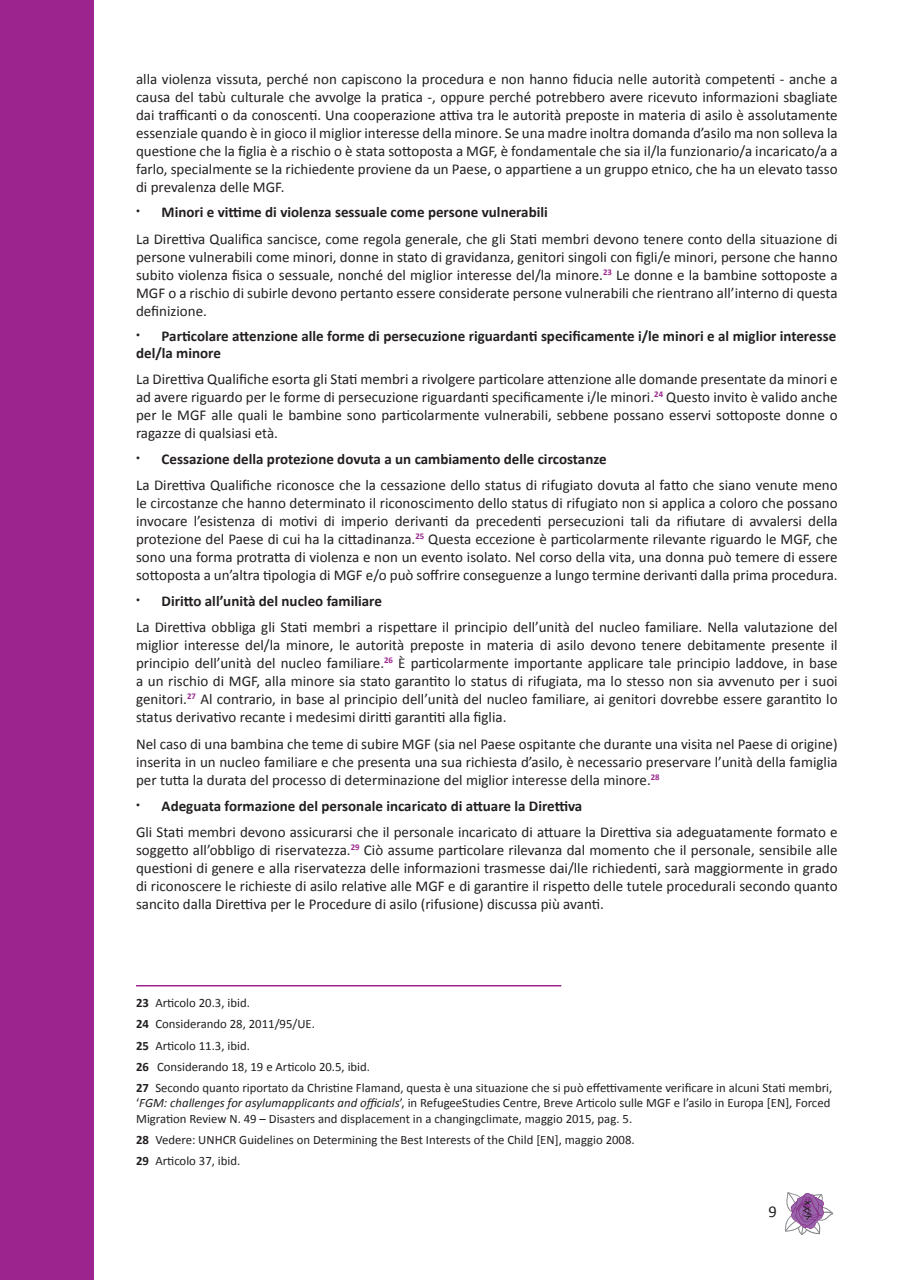
<style>
.page{position:relative;width:910px;height:1280px;background:#fff}
.page>*{position:absolute;margin:0;border:0;box-sizing:border-box;transform-origin:0 0}
.t1{font:16.5px "Calibri";color:#231f20}
.t2{font:15px/18px "Calibri";color:#231f20;text-align:justify}
.t3{font:700 15px/16.5px "Calibri";color:#231f20}
.t4{font:12.75px/21.3px "Calibri";color:#231f20}
.s1{font-weight:700}
.s2{font-style:italic}
</style>
<div class="page">
<div style="left:0;top:0;width:94px;height:1280px;background:#9b248e"></div>
<svg style="left:785px;top:1192px;width:48px;height:43px"></svg>
<hr style="left:136px;top:985px;width:425px;height:1px;background:#9b248e">
<p class="t2" style="left:136px;top:69px;width:703px">alla violenza vissuta, perché non capiscono la procedura e non hanno fiducia nelle autorità competenti - anche a causa del tabù culturale che avvolge la pratica -, oppure perché potrebbero avere ricevuto informazioni sbagliate dai trafficanti o da conoscenti. Una cooperazione attiva tra le autorità preposte in materia di asilo è assolutamente essenziale quando è in gioco il miglior interesse della minore. Se una madre inoltra domanda d’asilo ma non solleva la questione che la figlia è a rischio o è stata sottoposta a MGF, è fondamentale che sia il/la funzionario/a incaricato/a a farlo, specialmente se la richiedente proviene da un Paese, o appartiene a un gruppo etnico, che ha un elevato tasso di prevalenza delle MGF.</p>
<p class="t2" style="left:136px;top:198px;width:703px;line-height:26.5px">• <span class="s1">Minori e vittime di violenza sessuale come persone vulnerabili<br></span>La Direttiva Qualifica sancisce, come regola generale, che gli Stati membri devono tenere conto della situazione di</p>
<p class="t2" style="left:136px;top:247px;width:703px">persone vulnerabili come minori, donne in stato di gravidanza, genitori singoli con figli/e minori, persone che hanno subito violenza fisica o sessuale, nonché del miglior interesse del/la minore.<sup>23</sup> Le donne e la bambine sottoposte a MGF o a rischio di subirle devono pertanto essere considerate persone vulnerabili che rientrano all’interno di questa definizione.</p>
<p class="t3" style="left:136px;top:327px;width:702px">• Particolare attenzione alle forme di persecuzione riguardanti specificamente i/le minori e al miglior interesse del/la minore</p>
<p class="t2" style="left:136px;top:369px;width:703px">La Direttiva Qualifiche esorta gli Stati membri a rivolgere particolare attenzione alle domande presentate da minori e ad avere riguardo per le forme di persecuzione riguardanti specificamente i/le minori.<sup>24</sup> Questo invito è valido anche per le MGF alle quali le bambine sono particolarmente vulnerabili, sebbene possano esservi sottoposte donne o ragazze di qualsiasi età.</p>
<p class="t2" style="left:136px;top:445px;width:703px;line-height:26.5px">• <span class="s1">Cessazione della protezione dovuta a un cambiamento delle circostanze<br></span>La Direttiva Qualifiche riconosce che la cessazione dello status di rifugiato dovuta al fatto che siano venute meno</p>
<p class="t2" style="left:136px;top:493px;width:703px">le circostanze che hanno determinato il riconoscimento dello status di rifugiato non si applica a coloro che possano invocare l’esistenza di motivi di imperio derivanti da precedenti persecuzioni tali da rifiutare di avvalersi della protezione del Paese di cui ha la cittadinanza.<sup>25</sup> Questa eccezione è particolarmente rilevante riguardo le MGF, che sono una forma protratta di violenza e non un evento isolato. Nel corso della vita, una donna può temere di essere sottoposta a un’altra tipologia di MGF e/o può soffrire conseguenze a lungo termine derivanti dalla prima procedura.</p>
<p class="t2" style="left:136px;top:587px;width:703px;line-height:26.5px">• <span class="s1">Diritto all’unità del nucleo familiare<br></span>La Direttiva obbliga gli Stati membri a rispettare il principio dell’unità del nucleo familiare. Nella valutazione del</p>
<p class="t2" style="left:136px;top:635px;width:703px">miglior interesse del/la minore, le autorità preposte in materia di asilo devono tenere debitamente presente il principio dell’unità del nucleo familiare.<sup>26</sup> È particolarmente importante applicare tale principio laddove, in base a un rischio di MGF, alla minore sia stato garantito lo status di rifugiata, ma lo stesso non sia avvenuto per i suoi genitori.<sup>27</sup> Al contrario, in base al principio dell’unità del nucleo familiare, ai genitori dovrebbe essere garantito lo status derivativo recante i medesimi diritti garantiti alla figlia.</p>
<p class="t2" style="left:136px;top:734px;width:703px">Nel caso di una bambina che teme di subire MGF (sia nel Paese ospitante che durante una visita nel Paese di origine) inserita in un nucleo familiare e che presenta una sua richiesta d’asilo, è necessario preservare l’unità della famiglia per tutta la durata del processo di determinazione del miglior interesse della minore.<sup>28</sup></p>
<p class="t2" style="left:136px;top:792px;width:703px;line-height:26.5px">• <span class="s1">Adeguata formazione del personale incaricato di attuare la Direttiva<br></span>Gli Stati membri devono assicurarsi che il personale incaricato di attuare la Direttiva sia adeguatamente formato e</p>
<p class="t2" style="left:136px;top:840px;width:703px">soggetto all’obbligo di riservatezza.<sup>29</sup> Ciò assume particolare rilevanza dal momento che il personale, sensibile alle questioni di genere e alla riservatezza delle informazioni trasmesse dai/lle richiedenti, sarà maggiormente in grado di riconoscere le richieste di asilo relative alle MGF e di garantire il rispetto delle tutele procedurali secondo quanto sancito dalla Direttiva per le Procedure di asilo (rifusione) discussa più avanti.</p>
<p class="t4" style="left:136px;top:991px;width:698px"><span class="s1">23</span> Articolo 20.3, ibid.<br><span class="s1">24</span> Considerando 28, 2011/95/UE.<br><span class="s1">25</span> Articolo 11.3, ibid.<br><span class="s1">26</span> Considerando 18, 19 e Articolo 20.5, ibid.<br><span class="s1">27</span> Secondo quanto riportato da Christine Flamand, questa è una situazione che si può effettivamente verificare in alcuni Stati membri,</p>
<p class="t4" style="left:136px;top:1095px;width:696px;line-height:15.3px">‘<span class="s2">FGM: challenges for asylumapplicants and officials</span>’, in RefugeeStudies Centre, Breve Articolo sulle MGF e l’asilo in Europa [EN], Forced<br>Migration Review N. 49 – Disasters and displacement in a changingclimate, maggio 2015, pag. 5.</p>
<p class="t4" style="left:136px;top:1128px;width:500px"><span class="s1">28</span> Vedere: UNHCR Guidelines on Determining the Best Interests of the Child [EN], maggio 2008.<br><span class="s1">29</span> Articolo 37, ibid.</p>
<p class="t1" style="left:768px;top:1201px;width:10px">9</p>
</div>
